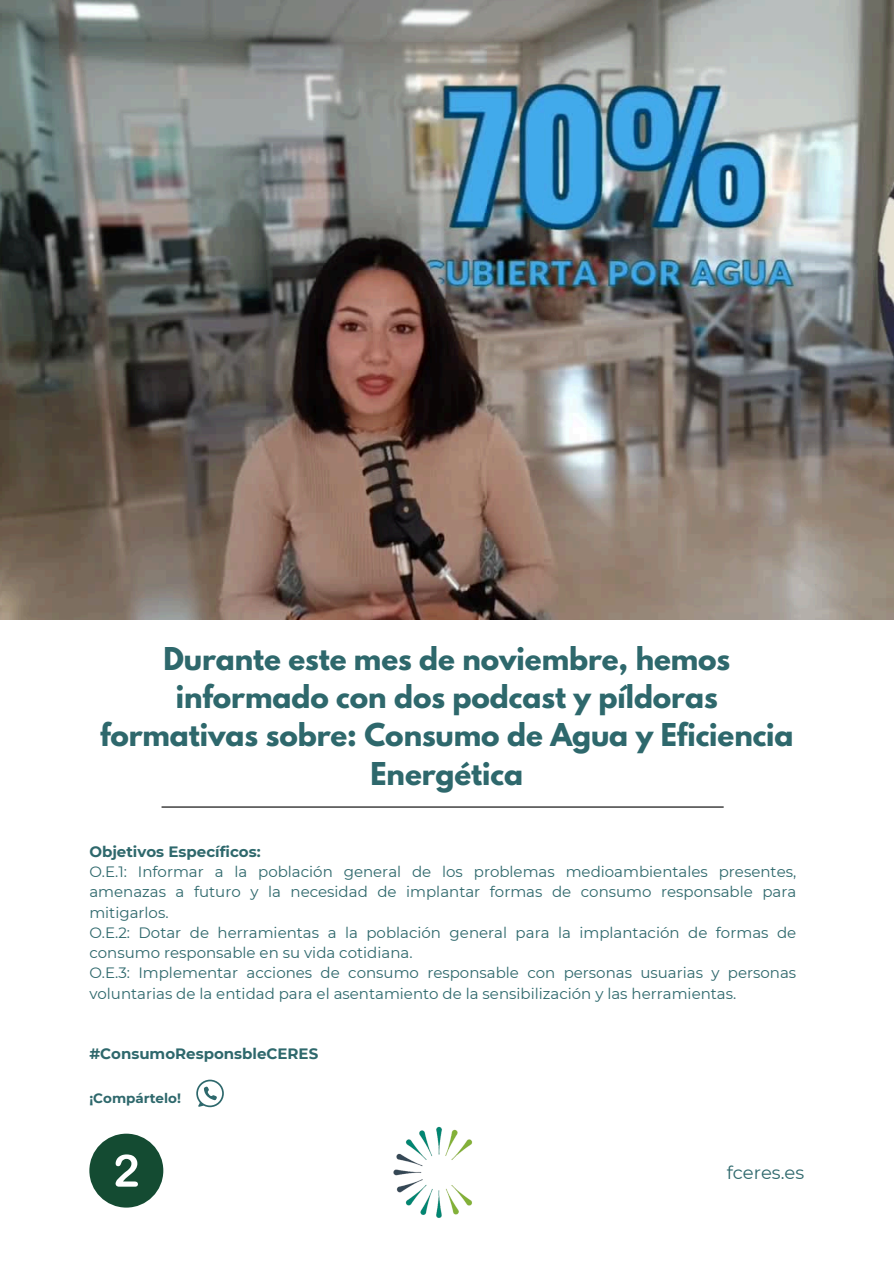
<style>
.page{position:relative;width:894px;height:1264px;background:#fff}
.page>*{position:absolute;margin:0;border:0;box-sizing:border-box;transform-origin:0 0}
.t1{font:700 27.9px/38.2px "League Spartan";letter-spacing:-.005em;color:#2e686c;text-align:center}
.t2{font:18px "Montserrat";color:#2e686c}
.t3{font:15px/20.2px "Montserrat";color:#2e686c}
.t4{font:700 15px "Montserrat";color:#2e686c}
.t5{font:700 13.5px "Montserrat";color:#2e686c}
</style>
<div class="page">
<img style="left:0;top:0;width:893px;height:619px">
<img style="left:393px;top:1126px;width:80px;height:92px">
<hr style="left:161px;top:806px;width:562px;height:1px;background:#000">
<svg style="left:196px;top:1079px;width:28px;height:28px"></svg>
<div style="left:89px;top:1133px;width:74px;height:74px;background:#144b32;border-radius:50%"></div>
<svg style="left:115px;top:1154px;width:23px;height:32px"></svg>
<p class="t1" style="left:100px;top:643px;width:695px">Durante este mes de noviembre, hemos informado con dos podcast y píldoras formativas sobre: Consumo de Agua y Eficiencia Energética</p>
<h1 class="t4" style="left:89px;top:842px;width:173px">Objetivos Específicos:</h1>
<p class="t3" style="left:89px;top:861px;width:708px;text-align:justify">O.E.1: Informar a la población general de los problemas medioambientales presentes, amenazas a futuro y la necesidad de implantar formas de consumo responsable para mitigarlos.</p>
<p class="t3" style="left:89px;top:922px;width:708px">O.E.2: Dotar de herramientas a la población general para la implantación de formas de consumo responsable en su vida cotidiana.</p>
<p class="t3" style="left:89px;top:962px;width:708px">O.E.3: Implementar acciones de consumo responsable con personas usuarias y personas voluntarias de la entidad para el asentamiento de la sensibilización y las herramientas.</p>
<p class="t4" style="left:89px;top:1044px;width:230px">#ConsumoResponsbleCERES</p>
<p class="t5" style="left:89px;top:1089px;width:93px">¡Compártelo!</p>
<h3 class="t2" style="left:726px;top:1161px;width:79px">fceres.es</h3>
</div>
